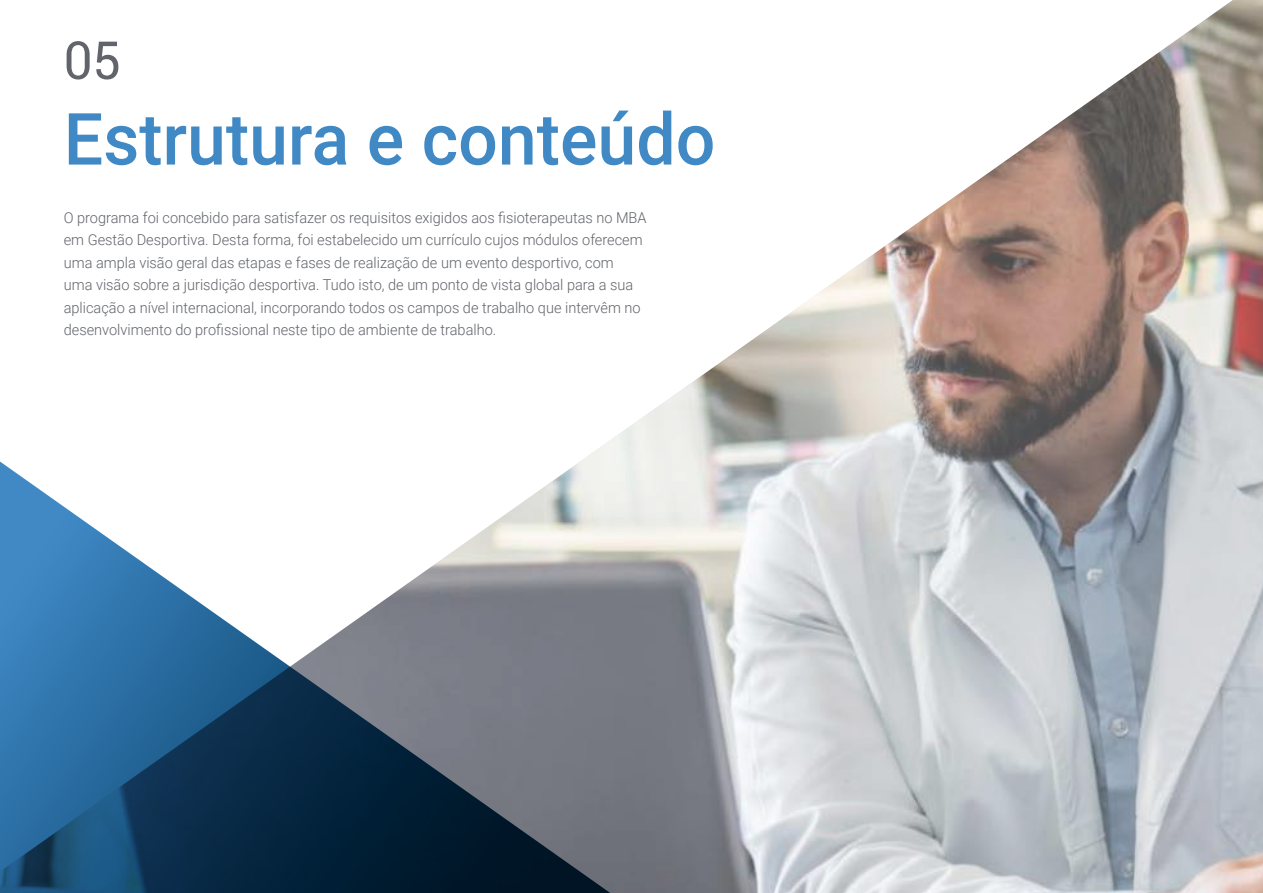
<style>
.page{position:relative;width:1263px;height:893px;background:#fff}
.page>*{position:absolute;margin:0;border:0;box-sizing:border-box;transform-origin:0 0}
.t1{font:500 72px "Roboto";color:#4089c5}
.t2{font:52.5px "Roboto";color:#61646a}
.t3{font:300 15px/22.5px "Roboto";color:#61646a}
</style>
<div class="page">
<img style="left:603px;top:0;width:660px;height:893px">
<svg style="left:0;top:446px;width:640px;height:447px"></svg>
<h2 class="t2" style="left:64px;top:24px;width:59px">05</h2>
<h1 class="t1" style="left:64px;top:89px;width:653px">Estrutura e conteúdo</h1>
<p class="t3" style="left:64px;top:205px;width:584px">O programa foi concebido para satisfazer os requisitos exigidos aos fisioterapeutas no MBA em Gestão Desportiva. Desta forma, foi estabelecido um currículo cujos módulos oferecem uma ampla visão geral das etapas e fases de realização de um evento desportivo, com<br>uma visão sobre a jurisdição desportiva. Tudo isto, de um ponto de vista global para a sua aplicação a nível internacional, incorporando todos os campos de trabalho que intervêm no desenvolvimento do profissional neste tipo de ambiente de trabalho.</p>
</div>
